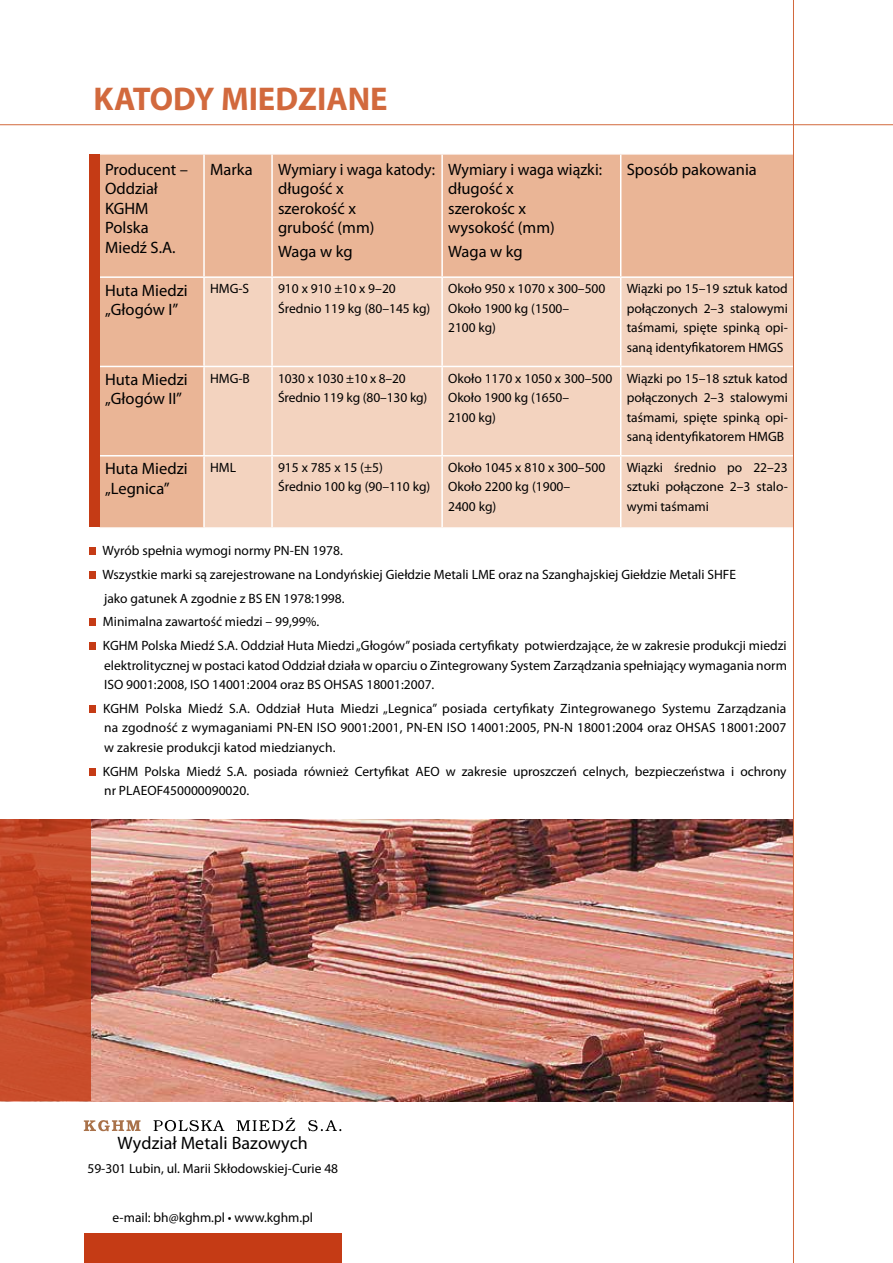
<style>
.page{position:relative;width:893px;height:1263px;background:#fff}
.page>*{position:absolute;margin:0;border:0;box-sizing:border-box;transform-origin:0 0}
.t1{font:700 33px "Myriad Pro";color:#d2693d}
.t2{font:18px "Myriad Pro";letter-spacing:.005em;color:#000}
.t3{font:16.5px/19.5px "Myriad Pro";color:#000}
.t4{font:16.5px/19.5px "Myriad Pro";color:#000;scale:.96 1}
.t5{font:13.5px/19.5px "Myriad Pro";color:#000}
</style>
<div class="page">
<div style="left:84px;top:1233px;width:258px;height:30px;background:#c53b15"></div>
<hr style="left:0;top:124px;width:893px;height:1px;background:#d2693d">
<div style="left:100px;top:155px;width:693px;height:121px;background:#eab596"></div>
<div style="left:100px;top:278px;width:103px;height:249px;background:#eab596"></div>
<div style="left:205px;top:278px;width:588px;height:249px;background:#f3d3bf"></div>
<hr style="left:203px;top:155px;width:2px;height:121px;background:#fff">
<hr style="left:271px;top:155px;width:2px;height:121px;background:#fff">
<hr style="left:441px;top:155px;width:2px;height:121px;background:#fff">
<hr style="left:620px;top:155px;width:1px;height:121px;background:#fff">
<hr style="left:271px;top:278px;width:2px;height:88px;background:#fff">
<hr style="left:441px;top:278px;width:2px;height:88px;background:#fff">
<hr style="left:620px;top:278px;width:1px;height:88px;background:#fff">
<hr style="left:98px;top:366px;width:106px;height:1px;background:#fff">
<hr style="left:204px;top:366px;width:68px;height:1px;background:#fff">
<hr style="left:272px;top:366px;width:170px;height:1px;background:#fff">
<hr style="left:271px;top:367px;width:2px;height:88px;background:#fff">
<hr style="left:442px;top:366px;width:179px;height:1px;background:#fff">
<hr style="left:441px;top:367px;width:2px;height:88px;background:#fff">
<hr style="left:621px;top:366px;width:174px;height:1px;background:#fff">
<hr style="left:620px;top:367px;width:1px;height:88px;background:#fff">
<hr style="left:98px;top:455px;width:106px;height:1px;background:#fff">
<hr style="left:204px;top:455px;width:68px;height:1px;background:#fff">
<hr style="left:272px;top:455px;width:170px;height:1px;background:#fff">
<hr style="left:271px;top:456px;width:2px;height:71px;background:#fff">
<hr style="left:442px;top:455px;width:179px;height:1px;background:#fff">
<hr style="left:441px;top:456px;width:2px;height:71px;background:#fff">
<hr style="left:621px;top:455px;width:174px;height:1px;background:#fff">
<hr style="left:620px;top:456px;width:1px;height:71px;background:#fff">
<svg style="left:685px;top:342px;width:12px;height:13px"></svg>
<svg style="left:685px;top:431px;width:12px;height:13px"></svg>
<div style="left:89px;top:547px;width:7px;height:8px;background:#c53b15"></div>
<div style="left:89px;top:571px;width:7px;height:8px;background:#c53b15"></div>
<div style="left:89px;top:618px;width:7px;height:8px;background:#c53b15"></div>
<div style="left:89px;top:642px;width:7px;height:8px;background:#c53b15"></div>
<div style="left:89px;top:705px;width:7px;height:8px;background:#c53b15"></div>
<div style="left:89px;top:768px;width:7px;height:7px;background:#c53b15"></div>
<img style="left:91px;top:819px;width:702px;height:282px">
<svg style="left:0;top:819px;width:91px;height:282px;background:#c14625"></svg>
<div style="left:89px;top:155px;width:11px;height:372px;background:#c53b15"></div>
<hr style="left:793px;top:0;width:1px;height:1263px;background:#d2693d">
<svg style="left:84px;top:1120px;width:57px;height:11px"></svg>
<svg style="left:154px;top:1120px;width:70px;height:11px"></svg>
<svg style="left:237px;top:1117px;width:58px;height:14px"></svg>
<svg style="left:308px;top:1120px;width:33px;height:11px"></svg>
<h1 class="t1" style="left:94px;top:77px;width:296px">KATODY MIEDZIANE</h1>
<p class="t3" style="left:105px;top:159px;width:85px">Producent –<br>Oddział<br>KGHM<br>Polska<br>Miedź S.A.</p>
<p class="t3" style="left:210px;top:159px;width:44px">Marka</p>
<p class="t4" style="left:278px;top:159px;width:165px">Wymiary i waga katody: długość x<br>szerokość x<br>grubość (mm)</p>
<p class="t3" style="left:278px;top:241px;width:76px">Waga w kg</p>
<p class="t3" style="left:448px;top:159px;width:155px">Wymiary i waga wiązki: długość x<br>szerokośc x<br>wysokość (mm)</p>
<p class="t3" style="left:448px;top:241px;width:76px">Waga w kg</p>
<p class="t3" style="left:627px;top:159px;width:132px">Sposób pakowania</p>
<p class="t3" style="left:105px;top:280px;width:84px">Huta Miedzi „Głogów I”</p>
<p class="t5" style="left:210px;top:279px;width:41px">HMG-S</p>
<p class="t5" style="left:278px;top:279px;width:154px">910 x 910 ±10 x 9–20<br>Średnio 119 kg (80–145 kg)</p>
<p class="t5" style="left:448px;top:279px;width:159px">Około 950 x 1070 x 300–500<br>Około 1900 kg (1500–<br>2100 kg)</p>
<p class="t5" style="left:627px;top:279px;width:163px;text-align:justify">Wiązki po 15–19 sztuk katod połączonych 2–3 stalowymi taśmami, spięte spinką opi&shy;saną ident katorem HMGS</p>
<p class="t3" style="left:105px;top:369px;width:84px">Huta Miedzi „Głogów II”</p>
<p class="t5" style="left:210px;top:368px;width:41px">HMG-B</p>
<p class="t5" style="left:278px;top:368px;width:151px">1030 x 1030 ±10 x 8–20<br>Średnio 119 kg (80–130 kg)</p>
<p class="t5" style="left:448px;top:368px;width:166px">Około 1170 x 1050 x 300–500<br>Około 1900 kg (1650–<br>2100 kg)</p>
<p class="t5" style="left:627px;top:368px;width:163px;text-align:justify">Wiązki po 15–18 sztuk katod połączonych 2–3 stalowymi taśmami, spięte spinką opi&shy;saną ident katorem HMGB</p>
<p class="t3" style="left:105px;top:459px;width:84px">Huta Miedzi „Legnica”</p>
<p class="t5" style="left:210px;top:457px;width:28px">HML</p>
<p class="t5" style="left:278px;top:457px;width:154px">915 x 785 x 15 (±5)<br>Średnio 100 kg (90–110 kg)</p>
<p class="t5" style="left:448px;top:457px;width:159px">Około 1045 x 810 x 300–500<br>Około 2200 kg (1900–<br>2400 kg)</p>
<p class="t5" style="left:627px;top:457px;width:163px;text-align:justify">Wiązki średnio po 22–23 sztuki połączone 2–3 stalo&shy;wymi taśmami</p>
<p class="t5" style="left:102px;top:538px;width:686px;line-height:23.7px">Wyrób spełnia wymogi normy PN-EN 1978.<br>Wszystkie marki są zarejestrowane na Londyńskiej Giełdzie Metali LME oraz na Szanghajskiej Giełdzie Metali SHFE<br>jako gatunek A zgodnie z BS EN 1978:1998.<br>Minimalna zawartość miedzi – 99,99%.<br>KGHM Polska Miedź S.A. Oddział Huta Miedzi„Głogów”posiada certyfikaty potwierdzające, że w zakresie produkcji miedzi</p>
<p class="t5" style="left:104px;top:655px;width:684px">elektrolitycznej w postaci katod Oddział działa w oparciu o Zintegrowany System Zarządzania spełniający wymagania norm<br>ISO 9001:2008, ISO 14001:2004 oraz BS OHSAS 18001:2007.</p>
<p class="t5" style="left:103px;top:698px;width:685px;text-align:justify">KGHM Polska Miedź S.A. Oddział Huta Miedzi „Legnica” posiada certyfikaty Zintegrowanego Systemu Zarządzania na zgodność z wymaganiami PN-EN ISO 9001:2001, PN-EN ISO 14001:2005, PN-N 18001:2004 oraz OHSAS 18001:2007 w zakresie produkcji katod miedzianych.</p>
<p class="t5" style="left:103px;top:761px;width:685px">KGHM Polska Miedź S.A. posiada również Certyfikat AEO w zakresie uproszczeń celnych, bezpieczeństwa i ochrony nr PLAEOF450000090020.</p>
<h2 class="t2" style="left:118px;top:1132px;width:192px">Wydział Metali Bazowych</h2>
<p class="t5" style="left:87px;top:1158px;width:252px">59-301 Lubin, ul. Marii Skłodowskiej-Curie 48</p>
<p class="t5" style="left:112px;top:1208px;width:202px">e-mail: bh@kghm.pl • www.kghm.pl</p>
</div>
